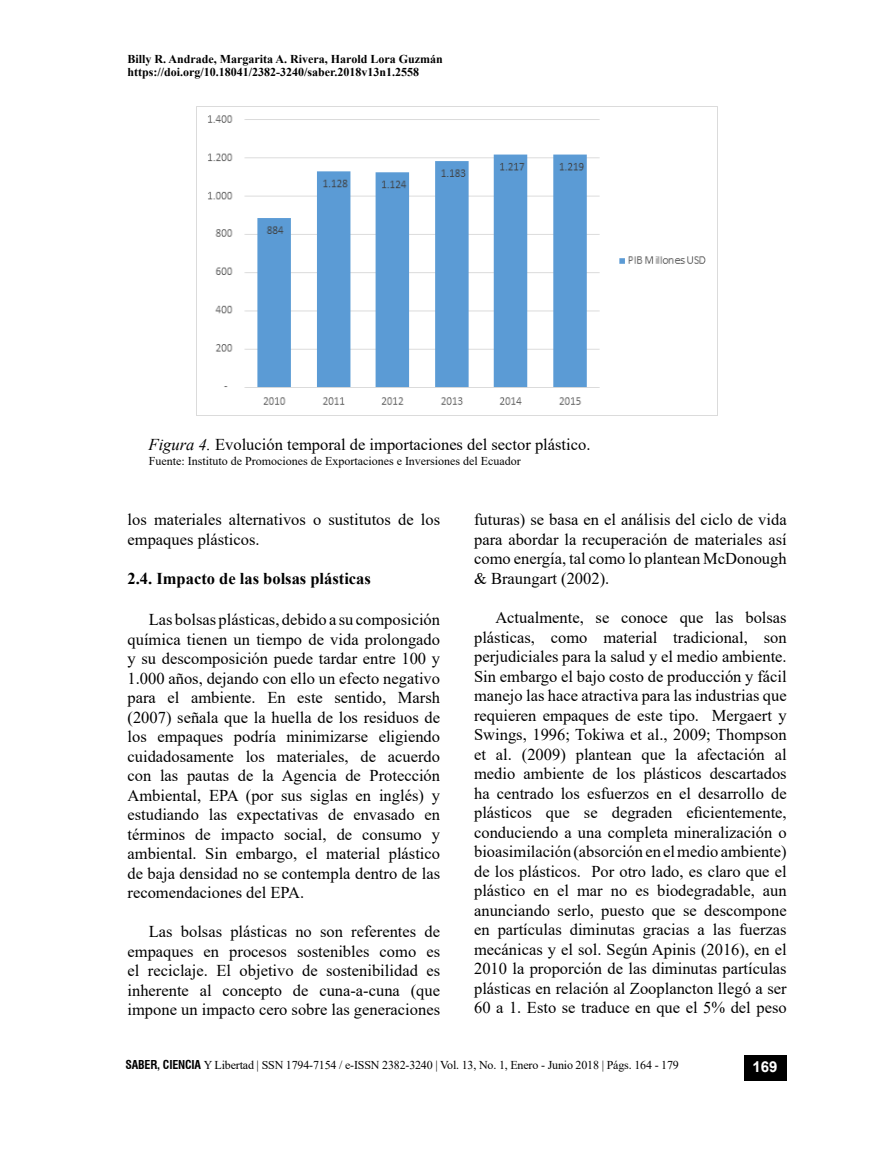
<style>
.page{position:relative;width:893px;height:1149px;background:#fff}
.page>*{position:absolute;margin:0;border:0;box-sizing:border-box;transform-origin:0 0}
.t1{font:16.5px/19.5px "Times New Roman";color:#000;text-align:justify}
.t2{font:700 16.5px "Times New Roman";color:#000}
.t3{font:700 15px "Arial";color:#fff}
.t4{font:12px "Times New Roman";color:#000}
.t5{font:700 12px/13.5px "Times New Roman";color:#000}
.s1{font-style:italic}
.s2{font-family:"Swiss 721 BT";font-weight:700;font-stretch:condensed}
</style>
<div class="page">
<div style="left:744px;top:1054px;width:43px;height:26px;background:#000"></div>
<img style="left:196px;top:106px;width:522px;height:309px">
<p class="t5" style="left:128px;top:52px;width:317px">Billy R. Andrade, Margarita A. Rivera, Harold Lora Guzmán https://doi.org/10.18041/2382-3240/saber.2018v13n1.2558</p>
<p class="t1" style="left:149px;top:433px;width:443px"><span class="s1">Figura 4.</span> Evolución temporal de importaciones del sector plástico.</p>
<p class="t4" style="left:149px;top:452px;width:374px">Fuente: Instituto de Promociones de Exportaciones e Inversiones del Ecuador</p>
<p class="t1" style="left:128px;top:509px;width:314px">los materiales alternativos o sustitutos de los empaques plásticos.</p>
<p class="t2" style="left:128px;top:566px;width:245px">2.4. Impacto de las bolsas plásticas</p>
<p class="t1" style="left:128px;top:609px;width:314px;text-indent:21px">Las bolsas plásticas, debido a su composición química tienen un tiempo de vida prolongado y su descomposición puede tardar entre 100 y 1.000 años, dejando con ello un efecto negativo para el ambiente. En este sentido, Marsh (2007) señala que la huella de los residuos de los empaques podría minimizarse eligiendo cuidadosamente los materiales, de acuerdo con las pautas de la Agencia de Protección Ambiental, EPA (por sus siglas en inglés) y estudiando las expectativas de envasado en términos de impacto social, de consumo y ambiental. Sin embargo, el material plástico de baja densidad no se contempla dentro de las recomendaciones del EPA.</p>
<p class="t1" style="left:128px;top:921px;width:314px;text-indent:21px">Las bolsas plásticas no son referentes de empaques en procesos sostenibles como es el reciclaje. El objetivo de sostenibilidad es inherente al concepto de cuna-a-cuna (que impone un impacto cero sobre las generaciones</p>
<p class="t1" style="left:474px;top:509px;width:314px">futuras) se basa en el análisis del ciclo de vida para abordar la recuperación de materiales así como energía, tal como lo plantean McDonough &amp; Braungart (2002).</p>
<p class="t1" style="left:474px;top:607px;width:314px;text-indent:21px">Actualmente, se conoce que las bolsas plásticas, como material tradicional, son perjudiciales para la salud y el medio ambiente.<br>Sin embargo el bajo costo de producción y fácil manejo las hace atractiva para las industrias que requieren empaques de este tipo. Mergaert y Swings, 1996; Tokiwa et al., 2009; Thompson et al. (2009) plantean que la afectación al medio ambiente de los plásticos descartados ha centrado los esfuerzos en el desarrollo de plásticos que se degraden eficientemente, conduciendo a una completa mineralización o bioasimilación (absorción en el medio ambiente) de los plásticos. Por otro lado, es claro que el plástico en el mar no es biodegradable, aun anunciando serlo, puesto que se descompone en partículas diminutas gracias a las fuerzas mecánicas y el sol. Según Apinis (2016), en el 2010 la proporción de las diminutas partículas plásticas en relación al Zooplancton llegó a ser 60 a 1. Esto se traduce en que el 5% del peso</p>
<p class="t4" style="left:125px;top:1056px;width:555px"><span class="s2">SABER, CIENCIA</span> Y Libertad | SSN 1794-7154 / e-ISSN 2382-3240 | Vol. 13, No. 1, Enero - Junio 2018 | Págs. 164 - 179</p>
<p class="t3" style="left:752px;top:1056px;width:27px">169</p>
</div>
